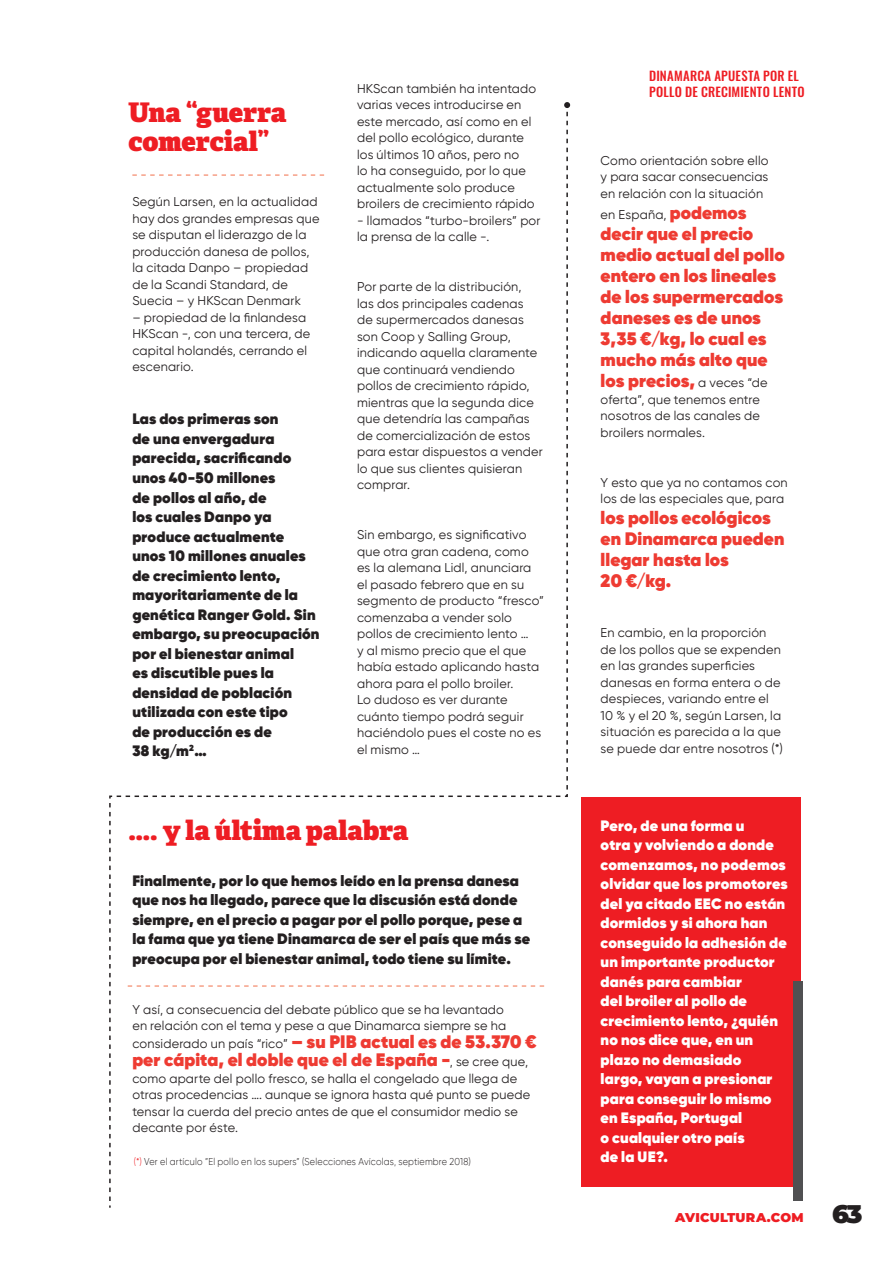
<style>
.page{position:relative;width:893px;height:1263px;background:#fff}
.page>*{position:absolute;margin:0;border:0;box-sizing:border-box;transform-origin:0 0}
.t1{font:800 27px/28.5px "Adelle";letter-spacing:-.005em;color:#ee1d23}
.t2{font:800 18px/21px "Gilroy";letter-spacing:.005em;color:#ee3b32}
.t3{font:800 15px/19.5px "Gilroy";letter-spacing:.01em;color:#231f20}
.t4{font:800 15px/19.5px "Gilroy";letter-spacing:.01em;color:#fff}
.t5{font:12.75px/16.5px "Gilroy";letter-spacing:.015em;color:#231f20}
.t6{font:500 12.75px/16.5px "Oswald";letter-spacing:.02em;color:#ee1d23}
.t7{font:900 12.75px "Montserrat";letter-spacing:.02em;color:#ee1d23}
.t8{font:300 9.9px "Gilroy";letter-spacing:.02em;color:#231f20;scale:.91 1}
.s1{font-weight:800;font-size:18px;color:#ee3b32}
.s2{font-weight:400;font-size:12.75px;color:#231f20}
.s3{color:#ee1d23}
.s4{font-size:25.5px;color:#231f20}
</style>
<div class="page">
<div style="left:581px;top:797px;width:220px;height:389px;background:#ee1d23"></div>
<svg style="left:564px;top:102px;width:6px;height:687px"></svg>
<div style="left:793px;top:981px;width:10px;height:219px;background:#505052"></div>
<svg style="left:132px;top:174px;width:192px;height:2px"></svg>
<svg style="left:128px;top:985px;width:416px;height:2px"></svg>
<h1 class="t1" style="left:128px;top:99px;width:159px">Una “guerra comercial”</h1>
<p class="t5" style="left:132px;top:194px;width:189px">Según Larsen, en la actualidad hay dos grandes empresas que se disputan el liderazgo de la producción danesa de pollos, la citada Danpo – propiedad de la Scandi Standard, de<br>Suecia – y HKScan Denmark</p>
<p class="t5" style="left:132px;top:309px;width:180px">– propiedad de la finlandesa<br>HKScan -, con una tercera, de capital holandés, cerrando el escenario.</p>
<p class="t3" style="left:132px;top:409px;width:189px">Las dos primeras son<br>de una envergadura parecida, sacrificando unos 40-50 millones<br>de pollos al año, de<br>los cuales Danpo ya produce actualmente unos 10 millones anuales de crecimiento lento, mayoritariamente de la genética Ranger Gold. Sin embargo, su preocupación por el bienestar animal<br>es discutible pues la densidad de población utilizada con este tipo<br>de producción es de<br>38 kg/m<sup>2</sup>…</p>
<p class="t5" style="left:357px;top:80px;width:181px">HKScan también ha intentado varias veces introducirse en este mercado, así como en el del pollo ecológico, durante los últimos 10 años, pero no<br>lo ha conseguido, por lo que actualmente solo produce broilers de crecimiento rápido</p>
<p class="t5" style="left:357px;top:212px;width:185px">- llamados “turbo-broilers” por la prensa de la calle -.</p>
<p class="t5" style="left:357px;top:278px;width:187px">Por parte de la distribución,<br>las dos principales cadenas<br>de supermercados danesas son Coop y Salling Group, indicando aquella claramente que continuará vendiendo pollos de crecimiento rápido, mientras que la segunda dice que detendría las campañas de comercialización de estos para estar dispuestos a vender lo que sus clientes quisieran comprar.</p>
<p class="t5" style="left:357px;top:526px;width:189px">Sin embargo, es significativo que otra gran cadena, como es la alemana Lidl, anunciara el pasado febrero que en su segmento de producto “fresco” comenzaba a vender solo pollos de crecimiento lento …<br>y al mismo precio que el que había estado aplicando hasta ahora para el pollo broiler.<br>Lo dudoso es ver durante cuánto tiempo podrá seguir haciéndolo pues el coste no es el mismo …</p>
<h1 class="t1" style="left:128px;top:817px;width:282px">…. y la última palabra</h1>
<p class="t3" style="left:132px;top:871px;width:399px">Finalmente, por lo que hemos leído en la prensa danesa que nos ha llegado, parece que la discusión está donde siempre, en el precio a pagar por el pollo porque, pese a la fama que ya tiene Dinamarca de ser el país que más se preocupa por el bienestar animal, todo tiene su límite.</p>
<p class="t5" style="left:132px;top:1001px;width:375px">Y así, a consecuencia del debate público que se ha levantado en relación con el tema y pese a que Dinamarca siempre se ha</p>
<p class="t5" style="left:132px;top:1035px;width:406px">considerado un país “rico” <span class="s1">– su PIB actual es de 53.370 €</span></p>
<h2 class="t2" style="left:132px;top:1049px;width:397px">per cápita, el doble que el de España -<span class="s2">, se cree que,</span></h2>
<p class="t5" style="left:132px;top:1070px;width:399px">como aparte del pollo fresco, se halla el congelado que llega de otras procedencias …. aunque se ignora hasta qué punto se puede tensar la cuerda del precio antes de que el consumidor medio se decante por éste.</p>
<p class="t8" style="left:134px;top:1155px;width:372px"><span class="s3">(*)</span> Ver el artículo ”El pollo en los supers” (Selecciones Avícolas, septiembre 2018)</p>
<p class="t6" style="left:649px;top:68px;width:157px">DINAMARCA APUESTA POR EL<br>POLLO DE CRECIMIENTO LENTO</p>
<p class="t5" style="left:601px;top:152px;width:169px;text-align:justify">Como orientación sobre ello y para sacar consecuencias en relación con la situación</p>
<p class="t5" style="left:601px;top:206px;width:147px">en España, <span class="s1">podemos</span></p>
<h2 class="t2" style="left:601px;top:223px;width:186px">decir que el precio medio actual del pollo entero en los lineales de los supermercados daneses es de unos<br>3,35 €/kg, lo cual es mucho más alto que los precios, <span class="s2">a veces “de</span></h2>
<p class="t5" style="left:601px;top:391px;width:161px;text-align:justify">oferta”, que tenemos entre nosotros de las canales de broilers normales.</p>
<p class="t5" style="left:601px;top:474px;width:189px">Y esto que ya no contamos con los de las especiales que, para</p>
<h2 class="t2" style="left:601px;top:507px;width:185px">los pollos ecológicos en Dinamarca pueden llegar hasta los<br>20 €/kg.</h2>
<p class="t5" style="left:601px;top:624px;width:184px">En cambio, en la proporción de los pollos que se expenden en las grandes superficies danesas en forma entera o de despieces, variando entre el<br>10 % y el 20 %, según Larsen, la situación es parecida a la que se puede dar entre nosotros (*)</p>
<p class="t4" style="left:601px;top:815px;width:189px">Pero, de una forma u<br>otra y volviendo a donde comenzamos, no podemos olvidar que los promotores del ya citado EEC no están dormidos y si ahora han conseguido la adhesión de un importante productor danés para cambiar<br>del broiler al pollo de crecimiento lento, ¿quién no nos dice que, en un plazo no demasiado<br>largo, vayan a presionar para conseguir lo mismo en España, Portugal<br>o cualquier otro país<br>de la UE?.</p>
<p class="t7" style="left:675px;top:1208px;width:189px">AVICULTURA.COM <span class="s4">63</span></p>
</div>
